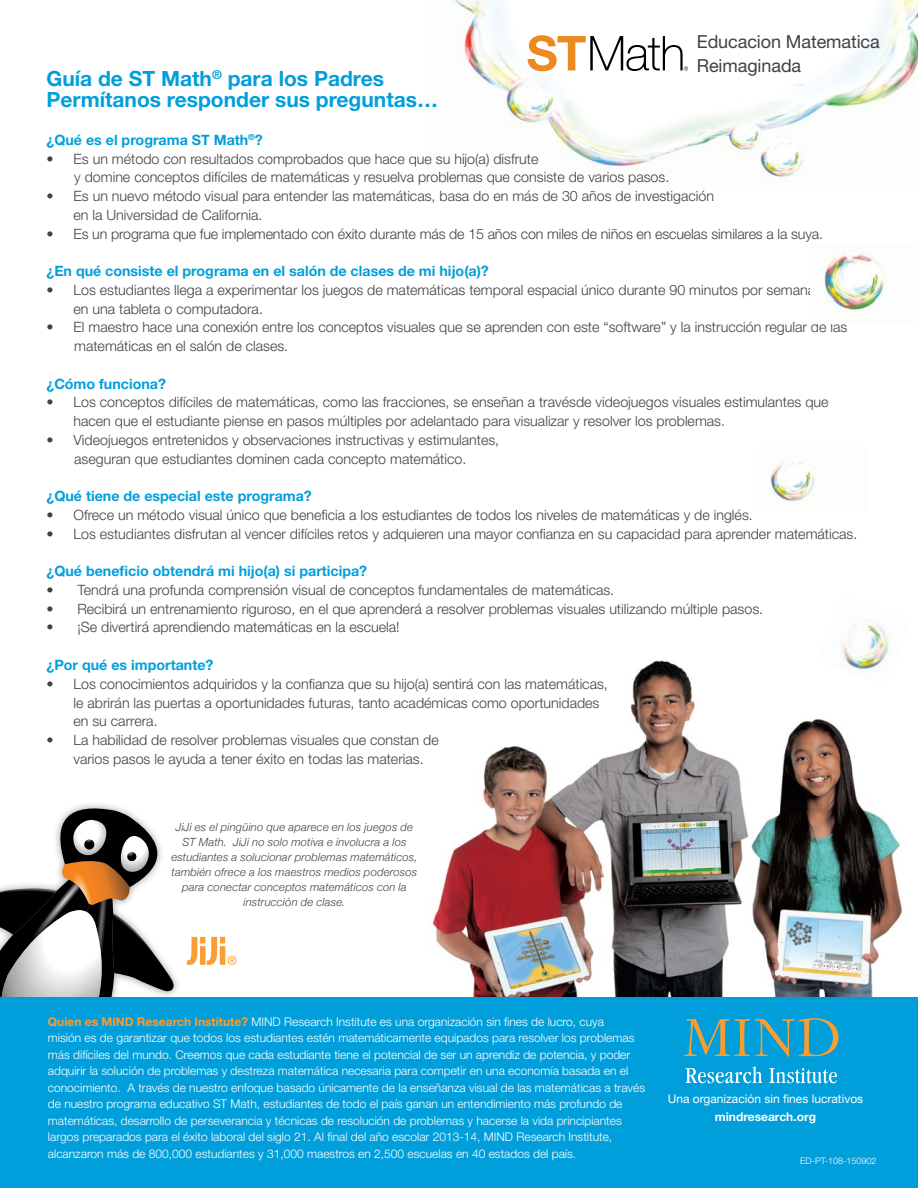
<style>
.page{position:relative;width:918px;height:1188px;background:#fff}
.page>*{position:absolute;margin:0;border:0;box-sizing:border-box;transform-origin:0 0}
.t1{font:700 21px/21px "Helvetica Neue LT Pro";color:#009fdb}
.t2{font:18px/23.4px "Helvetica Neue LT Pro";letter-spacing:-.005em;color:#414042}
.t3{font:300 14.25px/18.8px "Helvetica Neue LT Pro";color:#414042}
.t4{font:700 14.25px "Helvetica Neue LT Pro";color:#009fdb}
.t5{font:300 12px/16.5px "Helvetica Neue LT Pro";color:#fff}
.t6{font:300 12px/14.4px "Helvetica Neue LT Pro";letter-spacing:.045em;color:#fff;text-align:center}
.t7{font:12px "Helvetica Neue LT Pro";color:#fff}
.t8{font:700 12px "Helvetica Neue LT Pro";color:#fff}
.t9{font:italic 300 11.25px/15px "Helvetica Neue";letter-spacing:.015em;color:#414042;text-align:center}
.t10{font:300 9px "Helvetica Neue LT Pro";letter-spacing:.005em;color:#fff}
.s1{font-weight:700;color:#f99d34}
</style>
<div class="page">
<img style="left:432px;top:660px;width:470px;height:337px">
<svg style="left:0;top:804px;width:174px;height:193px"></svg>
<svg style="left:187px;top:937px;width:50px;height:28px"></svg>
<div style="left:0;top:997px;width:918px;height:191px;background:#009fdb"></div>
<img style="left:453px;top:0;width:465px;height:182px">
<svg style="left:528px;top:35px;width:160px;height:36px"></svg>
<img style="left:817px;top:620px;width:85px;height:66px">
<img style="left:765px;top:461px;width:50px;height:41px">
<img style="left:824px;top:251px;width:60px;height:61px">
<svg style="left:684px;top:1018px;width:154px;height:39px"></svg>
<svg style="left:685px;top:1066px;width:77px;height:17px"></svg>
<svg style="left:769px;top:1068px;width:68px;height:15px"></svg>
<p class="t2" style="left:697px;top:30px;width:185px">Educacion Matematica<br>Reimaginada</p>
<h1 class="t1" style="left:46px;top:67px;width:393px">Guía de ST Math<sup>®</sup> para los Padres<br>Permítanos responder sus preguntas…</h1>
<p class="t4" style="left:46px;top:131px;width:218px">¿Qué es el programa ST Math<sup>®</sup>?</p>
<p class="t3" style="left:74px;top:149px;width:597px;text-indent:-28px">• Es un método con resultados comprobados que hace que su hijo(a) disfrute<br>y domine conceptos difíciles de matemáticas y resuelva problemas que consiste de varios pasos.</p>
<p class="t3" style="left:73px;top:186px;width:642px;text-indent:-27px">• Es un nuevo método visual para entender las matemáticas, basa do en más de 30 años de investigación en la Universidad de California.</p>
<p class="t3" style="left:46px;top:224px;width:778px">• Es un programa que fue implementado con éxito durante más de 15 años con miles de niños en escuelas similares a la suya.</p>
<p class="t4" style="left:46px;top:262px;width:444px">¿En qué consiste el programa en el salón de clases de mi hijo(a)?</p>
<p class="t3" style="left:73px;top:280px;width:743px;text-indent:-27px">• Los estudiantes llega a experimentar los juegos de matemáticas temporal espacial único durante 90 minutos por semana en una tableta o computadora.</p>
<p class="t3" style="left:74px;top:318px;width:775px;text-indent:-28px">• El maestro hace una conexión entre los conceptos visuales que se aprenden con este “software” y la instrucción regular de las matemáticas en el salón de clases.</p>
<p class="t4" style="left:46px;top:375px;width:121px">¿Cómo funciona?</p>
<p class="t3" style="left:73px;top:393px;width:757px;text-indent:-27px">• Los conceptos difíciles de matemáticas, como las fracciones, se enseñan a travésde videojuegos visuales estimulantes que hacen que el estudiante piense en pasos múltiples por adelantado para visualizar y resolver los problemas.</p>
<p class="t3" style="left:46px;top:430px;width:454px;text-align:center">• Videojuegos entretenidos y observaciones instructivas y estimulantes, aseguran que estudiantes dominen cada concepto matemático.</p>
<p class="t4" style="left:46px;top:487px;width:267px">¿Qué tiene de especial este programa?</p>
<p class="t3" style="left:46px;top:505px;width:708px">• Ofrece un método visual único que beneficia a los estudiantes de todos los niveles de matemáticas y de inglés.</p>
<p class="t3" style="left:46px;top:524px;width:812px">• Los estudiantes disfrutan al vencer difíciles retos y adquieren una mayor confianza en su capacidad para aprender matemáticas.</p>
<p class="t4" style="left:46px;top:562px;width:322px">¿Qué beneficio obtendrá mi hijo(a) si participa?</p>
<p class="t3" style="left:46px;top:580px;width:569px">• Tendrá una profunda comprensión visual de conceptos fundamentales de matemáticas.</p>
<p class="t3" style="left:46px;top:599px;width:718px">• Recibirá un entrenamiento riguroso, en el que aprenderá a resolver problemas visuales utilizando múltiple pasos.</p>
<p class="t3" style="left:46px;top:618px;width:355px">• ¡Se divertirá aprendiendo matemáticas en la escuela!</p>
<p class="t4" style="left:46px;top:656px;width:169px">¿Por qué es importante?</p>
<p class="t3" style="left:73px;top:674px;width:536px;text-indent:-27px">• Los conocimientos adquiridos y la confianza que su hijo(a) sentirá con las matemáticas, le abrirán las puertas a oportunidades futuras, tanto académicas como oportunidades en su carrera.</p>
<p class="t3" style="left:73px;top:730px;width:367px;text-indent:-27px">• La habilidad de resolver problemas visuales que constan de varios pasos le ayuda a tener éxito en todas las materias.</p>
<p class="t9" style="left:171px;top:819px;width:248px">JiJi es el pingüino que aparece en los juegos de ST Math. JiJi no solo motiva e involucra a los estudiantes a solucionar problemas matemáticos, también ofrece a los maestros medios poderosos para conectar conceptos matemáticos con la instrucción de clase.</p>
<p class="t5" style="left:48px;top:1013px;width:599px"><span class="s1">Quien es MIND Research Institute?</span> MIND Research Institute es una organización sin fines de lucro, cuya<br>misión es de garantizar que todos los estudiantes estén matemáticamente equipados para resolver los problemas más difíciles del mundo. Creemos que cada estudiante tiene el potencial de ser un aprendiz de potencia, y poder adquirir la solución de problemas y destreza matemática necesaria para competir en una economía basada en el conocimiento. A través de nuestro enfoque basado únicamente de la enseñanza visual de las matemáticas a través de nuestro programa educativo ST Math, estudiantes de todo el país ganan un entendimiento más profundo de matemáticas, desarrollo de perseverancia y técnicas de resolución de problemas y hacerse la vida principiantes largos preparados para el éxito laboral del siglo 21. Al final del año escolar 2013-14, MIND Research Institute, alcanzaron más de 800,000 estudiantes y 31,000 maestros en 2,500 escuelas en 40 estados del país.</p>
<p class="t7" style="left:668px;top:1091px;width:197px">Una organización sin fines lucrativos</p>
<p class="t8" style="left:715px;top:1109px;width:103px">mindresearch.org</p>
<p class="t6" style="left:676px;top:1094px;width:173px">A neuroscience and education social benefit organization</p>
<p class="t10" style="left:800px;top:1156px;width:78px">ED-PT-108-150902</p>
</div>
